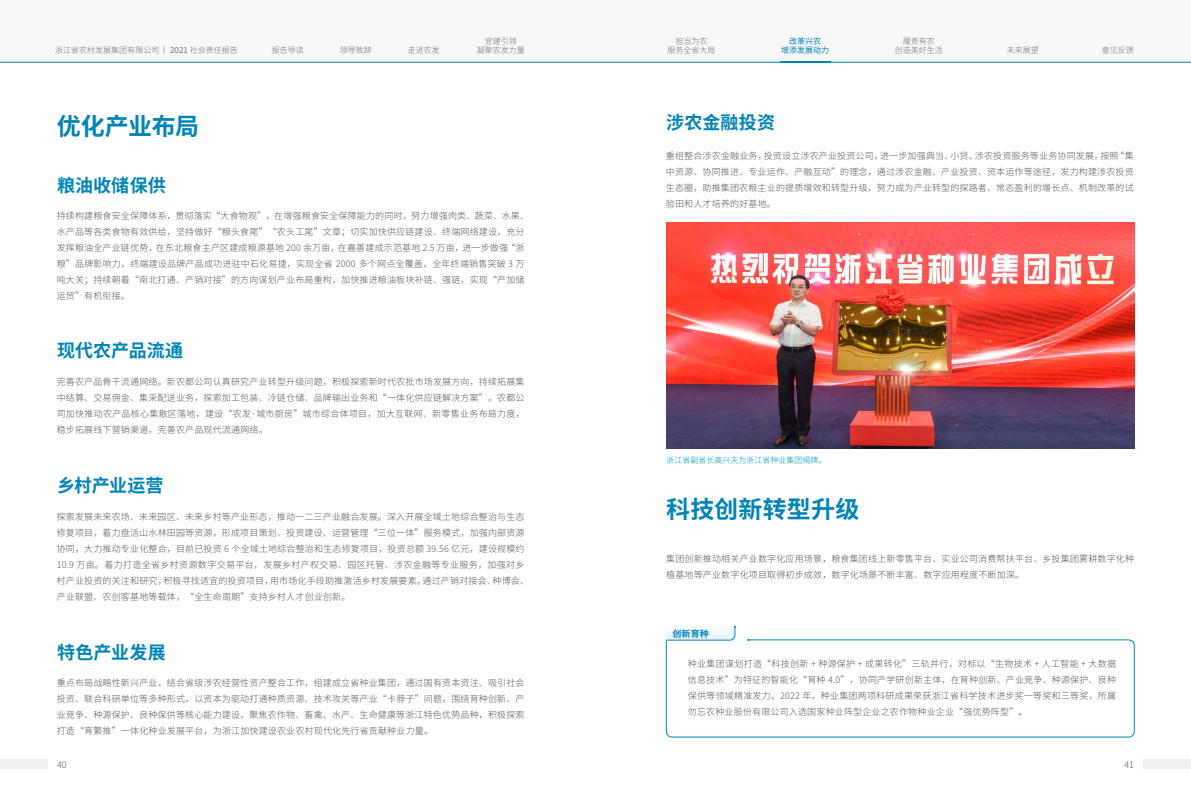
<style>
.page{position:relative;width:1191px;height:808px;background:#fff}
.page>*{position:absolute;margin:0;border:0;box-sizing:border-box;transform-origin:0 0}
.t1{font:700 24px "Source Han Sans CN";letter-spacing:.005em;color:#0084b7}
.t2{font:700 18px "Source Han Sans CN";color:#0084b7}
.t3{font:300 9px/16px "Source Han Sans CN";letter-spacing:.02em;color:#595757;text-align:justify}
.t4{font:700 9px "Source Han Sans CN";color:#0084b7}
.t5{font:300 8px/9.6px "Source Han Sans CN";color:#727171;text-align:center}
.t6{font:300 8px "Source Han Sans CN";color:#0096c3}
.t7{font:8px/9.6px "Source Han Sans CN";color:#0084b7;text-align:center}
.s1{font-weight:700;color:#0084b7}
.s2{font-weight:400}
</style>
<div class="page">
<div style="left:0;top:0;width:1191px;height:62px;background:#f7f8f8"></div>
<hr style="left:780px;top:61px;width:50px;height:1px;background:#0084b7">
<hr style="left:0;top:62px;width:1191px;height:1px;background:#0084b7">
<div style="left:0;top:760px;width:48px;height:9px;background:#efefef"></div>
<div style="left:1142px;top:760px;width:49px;height:9px;background:#efefef"></div>
<img style="left:666px;top:223px;width:468px;height:225px">
<svg style="left:666px;top:626px;width:69px;height:14px"></svg>
<svg style="left:666px;top:640px;width:468px;height:97px"></svg>
<p class="t5" style="left:272px;top:46px;width:33px">报告导读</p>
<p class="t5" style="left:340px;top:46px;width:33px">领导致辞</p>
<p class="t5" style="left:408px;top:46px;width:33px">走进农发</p>
<p class="t5" style="left:477px;top:36px;width:49px">党建引领<br>凝聚农发力量</p>
<p class="t5" style="left:667px;top:36px;width:49px">担当为农<br>服务全省大局</p>
<p class="t7" style="left:781px;top:36px;width:49px">改革兴农<br>增添发展动力</p>
<p class="t5" style="left:903px;top:36px;width:33px">履责有农</p>
<p class="t5" style="left:55px;top:46px;width:184px">浙江省农村发展集团有限公司<span class="s1">｜</span> <span class="s2">2021</span> 社会责任报告</p>
<p class="t5" style="left:895px;top:46px;width:49px">创造美好生活</p>
<p class="t5" style="left:1007px;top:46px;width:33px">未来展望</p>
<p class="t5" style="left:1101px;top:46px;width:33px">意见反馈</p>
<h1 class="t1" style="left:57px;top:112px;width:144px">优化产业布局</h1>
<h2 class="t2" style="left:57px;top:175px;width:110px">粮油收储保供</h2>
<p class="t3" style="left:57px;top:208px;width:474px;text-align:left">持续构建粮食安全保障体系，贯彻落实“大食物观”，在增强粮食安全保障能力的同时，努力增强肉类、蔬菜、水果、水产品等各类食物有效供给，坚持做好“粮头食尾”“农头工尾”文章；切实加快供应链建设、终端网络建设，充分发挥粮油全产业链优势，在东北粮食主产区建成粮源基地 200 余万亩，在嘉善建成示范基地 2.5 万亩，进一步做强“浙粮”品牌影响力，终端建设品牌产品成功进驻中石化易捷，实现全省 2000 多个网点全覆盖，全年终端销售突破 3 万吨大关；持续朝着“南北打通、产销对接”的方向谋划产业布局重构，加快推进粮油板块补链、强链，实现“产加储运贸”有机衔接。</p>
<h2 class="t2" style="left:57px;top:341px;width:128px">现代农产品流通</h2>
<p class="t3" style="left:57px;top:374px;width:469px">完善农产品骨干流通网络。新农都公司认真研究产业转型升级问题，积极探索新时代农批市场发展方向，持续拓展集中结算、交易佣金、集采配送业务，探索加工包装、冷链仓储、品牌输出业务和“一体化供应链解决方案”。农都公司加快推动农产品核心集散区落地，建设“农发·城市厨房”城市综合体项目，加大互联网、新零售业务布局力度，稳步拓展线下营销渠道，完善农产品现代流通网络。</p>
<h2 class="t2" style="left:57px;top:475px;width:108px">乡村产业运营</h2>
<p class="t3" style="left:57px;top:509px;width:474px;text-align:left">探索发展未来农场、未来园区、未来乡村等产业形态，推动一二三产业融合发展。深入开展全域土地综合整治与生态修复项目，着力盘活山水林田园等资源，形成项目策划、投资建设、运营管理“三位一体”服务模式，加强内部资源协同，大力推动专业化整合，目前已投资 6 个全域土地综合整治和生态修复项目，投资总额 39.56 亿元，建设规模约10.9 万亩。着力打造全省乡村资源数字交易平台，发展乡村产权交易、园区托管、涉农金融等专业服务，加强对乡村产业投资的关注和研究，积极寻找适宜的投资项目，用市场化手段助推激活乡村发展要素。通过产销对接会、种博会、产业联盟、农创客基地等载体，“全生命周期”支持乡村人才创业创新。</p>
<h2 class="t2" style="left:57px;top:642px;width:110px">特色产业发展</h2>
<p class="t3" style="left:57px;top:675px;width:469px">重点布局战略性新兴产业，结合省级涉农经营性资产整合工作，组建成立省种业集团，通过国有资本资注、吸引社会投资、联合科研单位等多种形式，以资本为驱动打通种质资源、技术攻关等产业“卡脖子”问题，围绕育种创新、产业竞争、种源保护、良种保供等核心能力建设，聚焦农作物、畜禽、水产、生命健康等浙江特色优势品种，积极探索打造“育繁推”一体化种业发展平台，为浙江加快建设农业农村现代化先行省贡献种业力量。</p>
<h2 class="t2" style="left:666px;top:112px;width:110px">涉农金融投资</h2>
<p class="t3" style="left:666px;top:148px;width:469px">重组整合涉农金融业务，投资设立涉农产业投资公司，进一步加强典当、小贷、涉农投资服务等业务协同发展，按照“集中资源、协同推进、专业运作、产融互动”的理念，通过涉农金融、产业投资、资本运作等途径，发力构建涉农投资生态圈，助推集团农粮主业的提质增效和转型升级，努力成为产业转型的探路者、常态盈利的增长点、机制改革的试验田和人才培养的好基地。</p>
<p class="t6" style="left:666px;top:456px;width:161px">浙江省副省长高兴夫为浙江省种业集团揭牌。</p>
<h1 class="t1" style="left:666px;top:495px;width:195px">科技创新转型升级</h1>
<p class="t3" style="left:666px;top:551px;width:469px">集团创新推动相关产业数字化应用场景，粮食集团线上新零售平台、实业公司消费帮扶平台、乡投集团雾耕数字化种植基地等产业数字化项目取得初步成效，数字化场景不断丰富、数字应用程度不断加深。</p>
<p class="t4" style="left:672px;top:628px;width:38px">创新育种</p>
<p class="t3" style="left:688px;top:656px;width:430px">种业集团谋划打造“科技创新 + 种源保护 + 成果转化”三轨并行，对标以“生物技术 + 人工智能 + 大数据信息技术”为特征的智能化“育种 4.0”，协同产学研创新主体，在育种创新、产业竞争、种源保护、良种保供等领域精准发力。2022 年，种业集团两项科研成果荣获浙江省科学技术进步奖一等奖和三等奖，所属勿忘农种业股份有限公司入选国家种业阵型企业之农作物种业企业“强优势阵型”。</p>
<p class="t3" style="left:57px;top:756px;width:11px">40</p>
<p class="t3" style="left:1124px;top:756px;width:11px">41</p>
</div>
